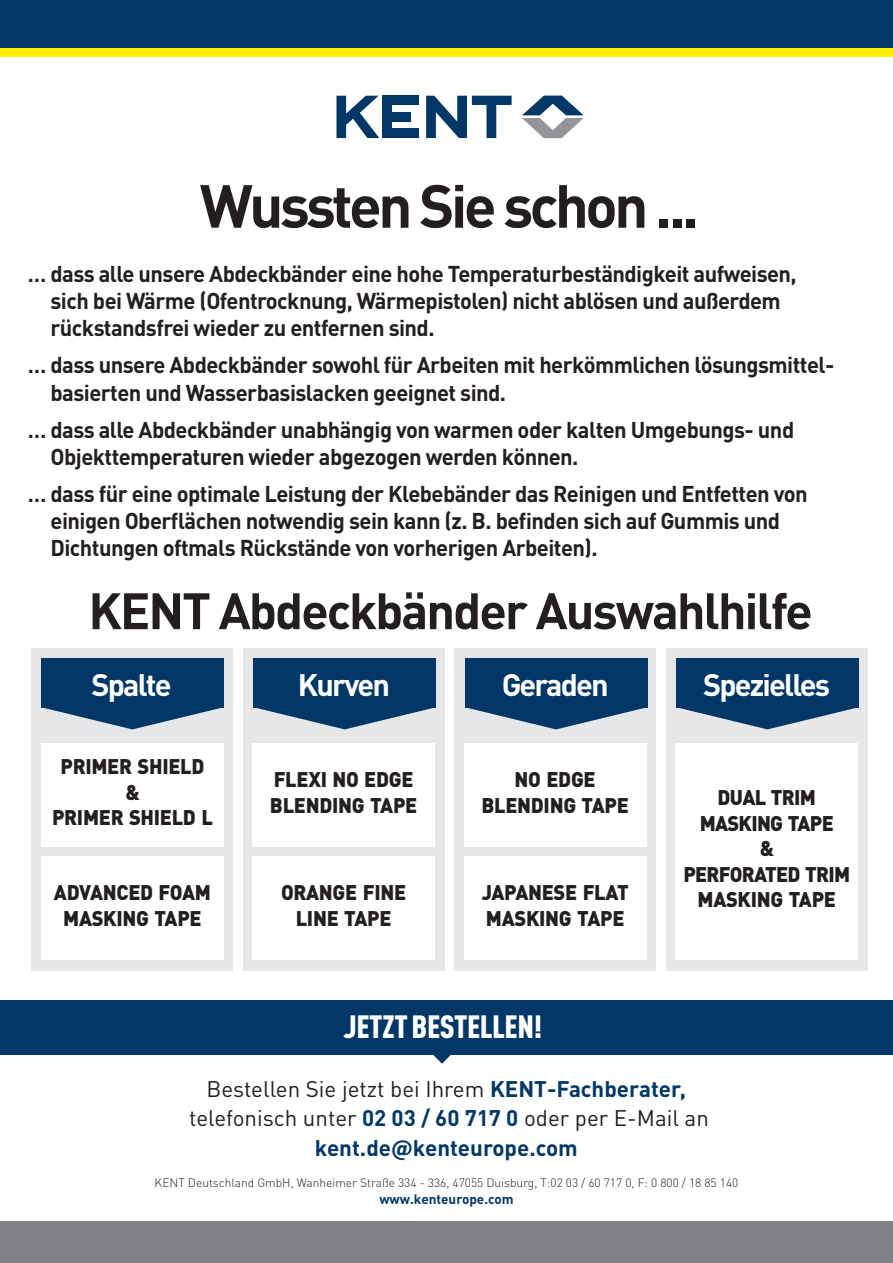
<style>
.page{position:relative;width:893px;height:1263px;background:#fff}
.page>*{position:absolute;margin:0;border:0;box-sizing:border-box;transform-origin:0 0}
.t1{font:700 59.85px "DIN Pro";letter-spacing:-.06em;color:#231f20}
.t2{font:700 50.4px "DIN Pro";letter-spacing:-.04em;color:#231f20}
.t3{font:900 condensed 31.8px "DIN Pro";letter-spacing:-.015em;color:#fff}
.t4{font:700 30.75px "DIN Pro";letter-spacing:-.06em;color:#fff}
.t5{font:700 22.65px/27.2px "DIN Pro";letter-spacing:-.025em;color:#231f20}
.t6{font:22.35px/29.8px "DIN Pro";color:#231f20;text-align:center}
.t7{font:900 21px/25.5px "DIN Pro";letter-spacing:-.015em;color:#231f20;text-align:center;scale:.95 1}
.t8{font:900 21px/25.5px "DIN Pro";letter-spacing:-.035em;color:#231f20;text-align:center;scale:.95 1}
.t9{font:700 13.5px "DIN Pro";color:#003766}
.t10{font:300 12px "DIN Pro";color:#231f20}
.s1{font-weight:700;color:#003766}
</style>
<div class="page">
<div style="left:0;top:1221px;width:893px;height:42px;background:#808285"></div>
<div style="left:0;top:0;width:893px;height:49px;background:#003766"></div>
<div style="left:0;top:48px;width:893px;height:9px;background:#fff101"></div>
<div style="left:0;top:1000px;width:893px;height:54px;background:#003766"></div>
<svg style="left:430px;top:1054px;width:24px;height:10px"></svg>
<svg style="left:336px;top:96px;width:43px;height:42px"></svg>
<svg style="left:426px;top:96px;width:86px;height:42px"></svg>
<div style="left:382px;top:129px;width:37px;height:9px;background:#003766"></div>
<div style="left:382px;top:96px;width:37px;height:9px;background:#003766"></div>
<div style="left:382px;top:112px;width:28px;height:9px;background:#003766"></div>
<div style="left:382px;top:96px;width:10px;height:42px;background:#003766"></div>
<svg style="left:522px;top:96px;width:62px;height:42px"></svg>
<div style="left:31px;top:648px;width:202px;height:323px;background:#e6e7e9"></div>
<div style="left:243px;top:648px;width:201px;height:323px;background:#e6e7e9"></div>
<div style="left:455px;top:648px;width:201px;height:323px;background:#e6e7e9"></div>
<div style="left:666px;top:648px;width:201px;height:323px;background:#e6e7e9"></div>
<div style="left:41px;top:743px;width:183px;height:104px;background:#fff"></div>
<div style="left:252px;top:743px;width:183px;height:104px;background:#fff"></div>
<div style="left:464px;top:743px;width:182px;height:104px;background:#fff"></div>
<div style="left:41px;top:856px;width:183px;height:104px;background:#fff"></div>
<div style="left:252px;top:856px;width:183px;height:104px;background:#fff"></div>
<div style="left:464px;top:856px;width:182px;height:104px;background:#fff"></div>
<svg style="left:41px;top:707px;width:183px;height:22px"></svg>
<div style="left:41px;top:658px;width:183px;height:49px;background:#003766"></div>
<svg style="left:253px;top:707px;width:183px;height:22px"></svg>
<div style="left:253px;top:658px;width:183px;height:49px;background:#003766"></div>
<svg style="left:465px;top:707px;width:182px;height:22px"></svg>
<div style="left:465px;top:658px;width:182px;height:49px;background:#003766"></div>
<svg style="left:676px;top:707px;width:183px;height:22px"></svg>
<div style="left:676px;top:658px;width:183px;height:49px;background:#003766"></div>
<div style="left:675px;top:743px;width:183px;height:217px;background:#fff"></div>
<h1 class="t1" style="left:200px;top:165px;width:501px">Wussten Sie schon ...</h1>
<p class="t5" style="left:51px;top:259px;width:748px;text-indent:-23px">… dass alle unsere Abdeckbänder eine hohe Temperaturbeständigkeit aufweisen, sich bei Wärme (Ofentrocknung, Wärmepistolen) nicht ablösen und außerdem rückstandsfrei wieder zu entfernen sind.</p>
<p class="t5" style="left:51px;top:351px;width:785px;text-indent:-23px">… dass unsere Abdeckbänder sowohl für Arbeiten mit herkömmlichen lösungsmittel&shy;basierten und Wasserbasislacken geeignet sind.</p>
<p class="t5" style="left:51px;top:415px;width:745px;text-indent:-23px">… dass alle Abdeckbänder unabhängig von warmen oder kalten Umgebungs- und<br>Objekttemperaturen wieder abgezogen werden können.</p>
<p class="t5" style="left:51px;top:479px;width:759px;text-indent:-23px">… dass für eine optimale Leistung der Klebebänder das Reinigen und Entfetten von einigen Oberflächen notwendig sein kann (z. B. befinden sich auf Gummis und<br>Dichtungen oftmals Rückstände von vorherigen Arbeiten).</p>
<h2 class="t2" style="left:88px;top:577px;width:726px">KENT Abdeckbänder Auswahlhilfe</h2>
<h3 class="t4" style="left:92px;top:664px;width:82px">Spalte</h3>
<h3 class="t4" style="left:298px;top:664px;width:94px">Kurven</h3>
<h3 class="t4" style="left:502px;top:664px;width:109px">Geraden</h3>
<h3 class="t4" style="left:703px;top:664px;width:128px">Spezielles</h3>
<p class="t7" style="left:52px;top:753px;width:171px">PRIMER SHIELD &amp;<br>PRIMER SHIELD L</p>
<p class="t7" style="left:270px;top:766px;width:157px;text-align:left">FLEXI NO EDGE<br>BLENDING TAPE</p>
<p class="t7" style="left:481px;top:766px;width:157px">NO EDGE<br>BLENDING TAPE</p>
<p class="t7" style="left:54px;top:879px;width:167px">ADVANCED FOAM<br>MASKING TAPE</p>
<p class="t7" style="left:281px;top:879px;width:133px">ORANGE FINE<br>LINE TAPE</p>
<p class="t7" style="left:482px;top:879px;width:156px;text-align:left">JAPANESE FLAT<br>MASKING TAPE</p>
<h3 class="t3" style="left:344px;top:1003px;width:200px">JETZT BESTELLEN!</h3>
<p class="t8" style="left:683px;top:784px;width:177px">DUAL TRIM<br>MASKING TAPE<br>&amp;<br>PERFORATED TRIM<br>MASKING TAPE</p>
<p class="t6" style="left:189px;top:1073px;width:521px">Bestellen Sie jetzt bei Ihrem <span class="s1">KENT-Fachberater, </span>telefonisch unter <span class="s1">02 03 / 60 717 0</span> oder per E-Mail an <span class="s1">kent.de@kenteurope.com</span></p>
<p class="t10" style="left:155px;top:1174px;width:585px">KENT Deutschland GmbH, Wanheimer Straße 334 - 336, 47055 Duisburg, T:02 03 / 60 717 0, F: 0 800 / 18 85 140</p>
<p class="t9" style="left:379px;top:1189px;width:136px">www.kenteurope.com</p>
</div>
